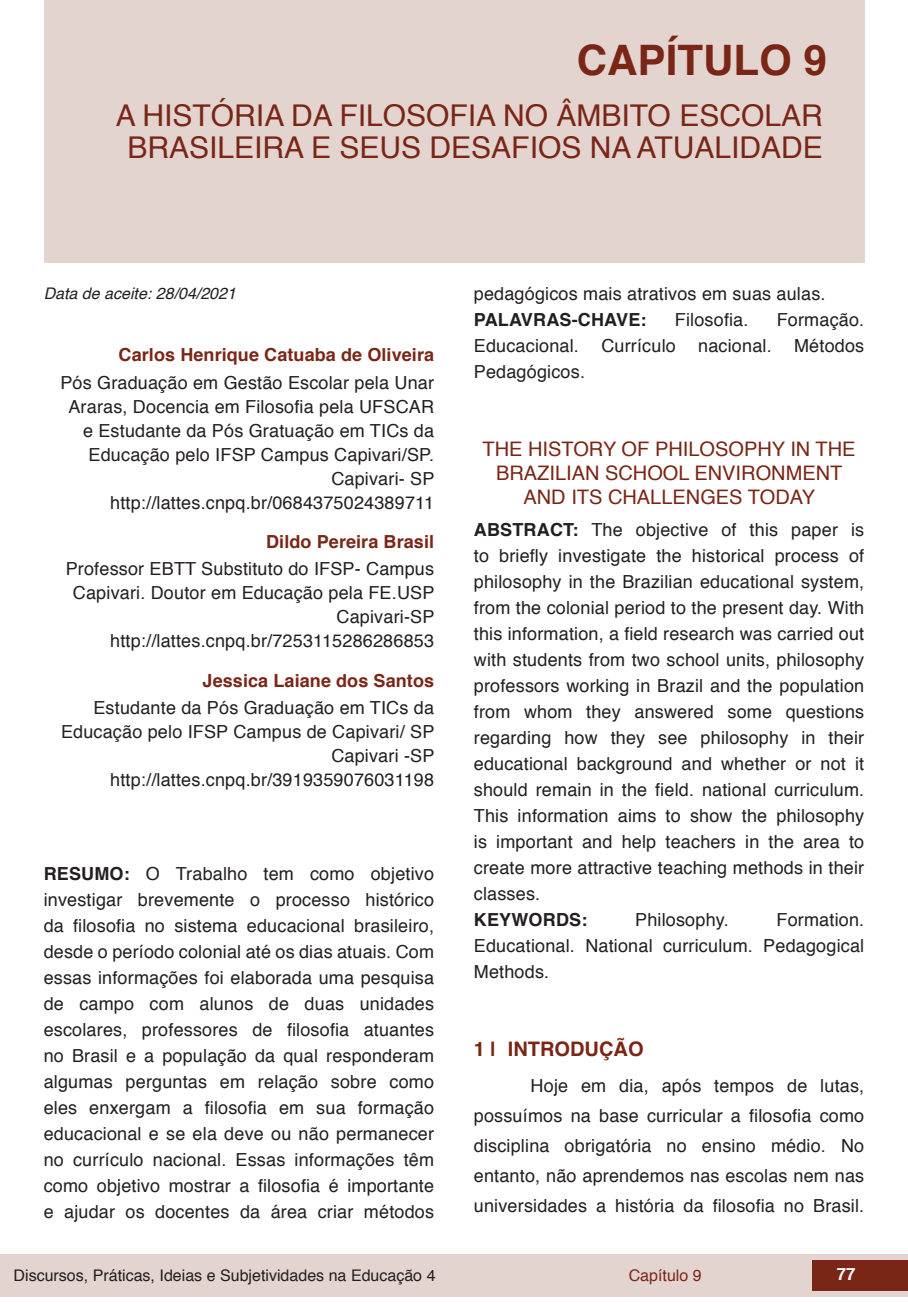
<style>
.page{position:relative;width:908px;height:1304px;background:#fff}
.page>*{position:absolute;margin:0;border:0;box-sizing:border-box;transform-origin:0 0}
.capítulos{font:700 42px "Helvetica";color:#7a2616}
.nome_artigos{font:30px/32px "Helvetica";color:#7a2616;text-align:center}
.título_Inglês{font:20px/24px "Helvetica";color:#7a2616;text-align:center}
.t1{font:700 20px "Helvetica";color:#7a2616}
.Resumos_e_PC_TXT{font:18px/26px "Helvetica";letter-spacing:.01em;color:#231f20;text-align:justify}
.info_autores{font:18px/24px "Helvetica";letter-spacing:.01em;color:#231f20;text-align:right}
.txt{font:18px/30px "Helvetica";letter-spacing:.01em;color:#231f20;text-align:justify}
.nome_autores{font:700 18px "Helvetica";letter-spacing:.005em;color:#7a2616}
.Resumos_e_PC_TXT-2{font:700 18px "Helvetica";letter-spacing:.01em;color:#231f20}
.t2{font:700 16.8px "Helvetica";color:#fff}
.t3{font:16px "Helvetica";color:#231f20}
.t4{font:italic 16px "Helvetica";color:#231f20}
.t5{font:16px "Helvetica";color:#7a2616}
.s1{font-weight:700}
</style>
<div class="page">
<div style="left:0;top:1254px;width:906px;height:43px;background:#e4d4d0"></div>
<div style="left:812px;top:1261px;width:95px;height:30px;background:#7a2616"></div>
<div style="left:44px;top:0;width:819px;height:263px;background:#e4d4d0"></div>
<p class="capítulos" style="left:576px;top:26px;width:251px">CAPÍTULO 9</p>
<p class="nome_artigos" style="left:116px;top:101px;width:708px">A HISTÓRIA DA FILOSOFIA NO ÂMBITO ESCOLAR<br>BRASILEIRA E SEUS DESAFIOS NA ATUALIDADE</p>
<p class="t4" style="left:44px;top:280px;width:194px">Data de aceite: 28/04/2021</p>
<p class="nome_autores" style="left:119px;top:341px;width:317px">Carlos Henrique Catuaba de Oliveira</p>
<p class="info_autores" style="left:60px;top:371px;width:375px">Pós Graduação em Gestão Escolar pela Unar Araras, Docencia em Filosofia pela UFSCAR e Estudante da Pós Gratuação em TICs da Educação pelo IFSP Campus Capivari/SP.</p>
<p class="info_autores" style="left:331px;top:467px;width:104px">Capivari- SP</p>
<p class="info_autores" style="left:110px;top:491px;width:325px">http://lattes.cnpq.br/0684375024389711</p>
<p class="nome_autores" style="left:266px;top:527px;width:169px">Dildo Pereira Brasil</p>
<p class="info_autores" style="left:66px;top:558px;width:370px;text-align:center">Professor EBTT Substituto do IFSP- Campus<br>Capivari. Doutor em Educação pela FE.USP</p>
<p class="info_autores" style="left:336px;top:606px;width:99px">Capivari-SP</p>
<p class="info_autores" style="left:110px;top:630px;width:325px">http://lattes.cnpq.br/7253115286286853</p>
<p class="nome_autores" style="left:202px;top:666px;width:233px">Jessica Laiane dos Santos</p>
<p class="info_autores" style="left:61px;top:696px;width:375px">Estudante da Pós Graduação em TICs da<br>Educação pelo IFSP Campus de Capivari/ SP</p>
<p class="info_autores" style="left:331px;top:744px;width:104px">Capivari -SP</p>
<p class="info_autores" style="left:110px;top:768px;width:325px">http://lattes.cnpq.br/3919359076031198</p>
<p class="Resumos_e_PC_TXT" style="left:44px;top:861px;width:392px"><span class="s1">RESUMO:</span> O Trabalho tem como objetivo investigar brevemente o processo histórico da filosofia no sistema educacional brasileiro, desde o período colonial até os dias atuais. Com essas informações foi elaborada uma pesquisa de campo com alunos de duas unidades escolares, professores de filosofia atuantes no Brasil e a população da qual responderam algumas perguntas em relação sobre como eles enxergam a filosofia em sua formação educacional e se ela deve ou não permanecer no currículo nacional. Essas informações têm como objetivo mostrar a filosofia é importante e ajudar os docentes da área criar métodos</p>
<p class="Resumos_e_PC_TXT" style="left:473px;top:281px;width:353px">pedagógicos mais atrativos em suas aulas.</p>
<p class="Resumos_e_PC_TXT-2" style="left:473px;top:305px;width:174px">PALAVRAS-CHAVE:</p>
<p class="Resumos_e_PC_TXT" style="left:674px;top:307px;width:75px">Filosofia.</p>
<p class="Resumos_e_PC_TXT" style="left:473px;top:307px;width:392px;text-indent:303px">Formação.<br>Educacional. Currículo nacional. Métodos Pedagógicos.</p>
<p class="título_Inglês" style="left:482px;top:438px;width:374px">THE HISTORY OF PHILOSOPHY IN THE<br>BRAZILIAN SCHOOL ENVIRONMENT<br>AND ITS CHALLENGES TODAY</p>
<p class="Resumos_e_PC_TXT" style="left:473px;top:517px;width:392px"><span class="s1">ABSTRACT:</span> The objective of this paper is to briefly investigate the historical process of philosophy in the Brazilian educational system, from the colonial period to the present day. With this information, a field research was carried out with students from two school units, philosophy professors working in Brazil and the population from whom they answered some questions regarding how they see philosophy in their educational background and whether or not it should remain in the field. national curriculum.<br>This information aims to show the philosophy is important and help teachers in the area to create more attractive teaching methods in their classes.</p>
<p class="Resumos_e_PC_TXT-2" style="left:473px;top:905px;width:115px">KEYWORDS:</p>
<p class="Resumos_e_PC_TXT" style="left:635px;top:907px;width:95px">Philosophy.</p>
<p class="Resumos_e_PC_TXT" style="left:473px;top:907px;width:392px;text-indent:302px">Formation.<br>Educational. National curriculum. Pedagogical Methods.</p>
<p class="t1" style="left:473px;top:1033px;width:171px">1 | INTRODUÇÃO</p>
<p class="txt" style="left:473px;top:1071px;width:392px;text-indent:57px">Hoje em dia, após tempos de lutas, possuímos na base curricular a filosofia como disciplina obrigatória no ensino médio. No entanto, não aprendemos nas escolas nem nas universidades a história da filosofia no Brasil.</p>
<p class="t3" style="left:14px;top:1263px;width:423px">Discursos, Práticas, Ideias e Subjetividades na Educação 4</p>
<p class="t5" style="left:628px;top:1263px;width:74px">Capítulo 9</p>
<p class="t2" style="left:836px;top:1261px;width:20px">77</p>
</div>
